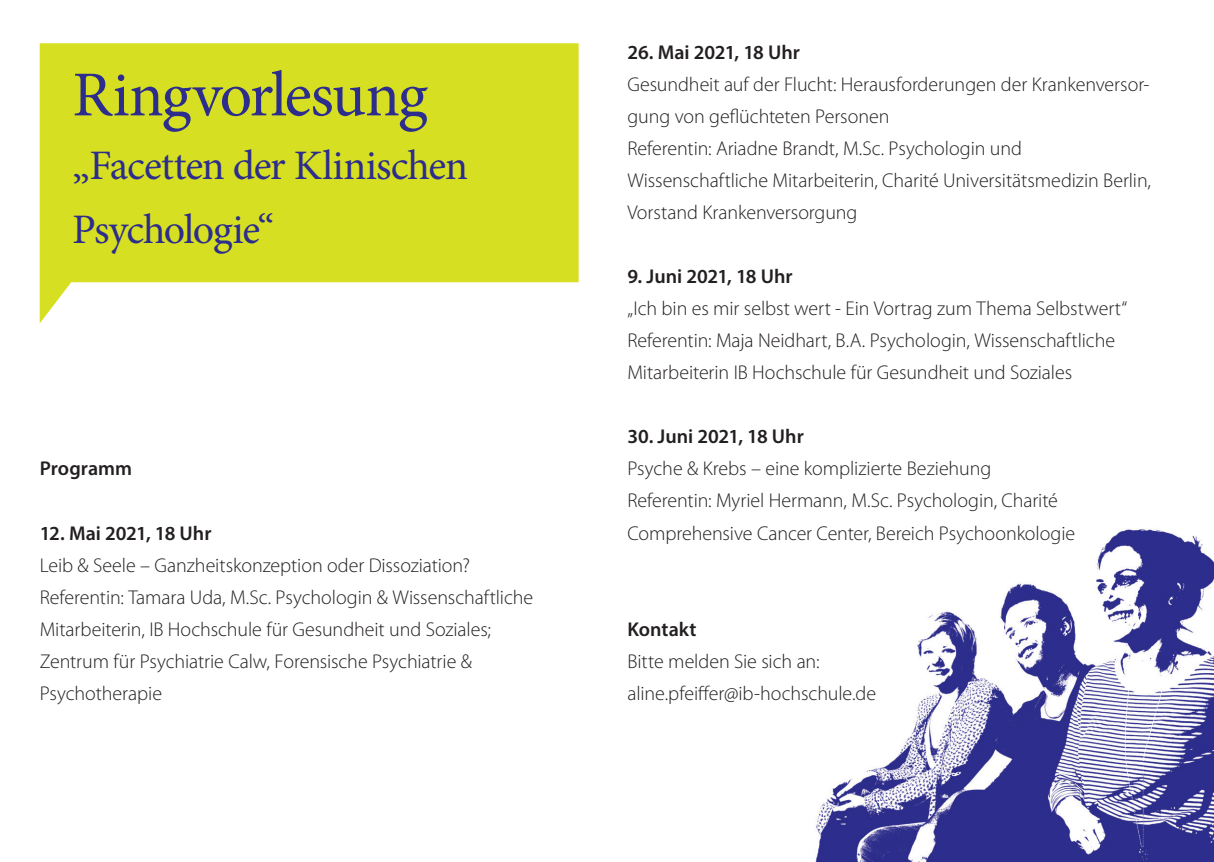
<style>
.page{position:relative;width:1214px;height:862px;background:#fff}
.page>*{position:absolute;margin:0;border:0;box-sizing:border-box;transform-origin:0 0}
.t1{font:64px "Minion Pro";letter-spacing:-.035em;color:#2c2d8c}
.t2{font:42px/64px "Minion Pro";letter-spacing:-.03em;color:#2c2d8c}
.t3{font:300 20px/32px "Myriad Pro";letter-spacing:-.005em;color:#231f20}
.t4{font:600 20px "Myriad Pro";color:#231f20}
</style>
<div class="page">
<img style="left:815px;top:529px;width:398px;height:333px">
<svg style="left:40px;top:43px;width:538px;height:280px;background:#dbe340"></svg>
<h1 class="t1" style="left:72px;top:52px;width:357px">Ringvorlesung</h1>
<h2 class="t2" style="left:72px;top:134px;width:397px">„Facetten der Klinischen<br>Psychologie“</h2>
<p class="t4" style="left:40px;top:456px;width:94px">Programm</p>
<p class="t4" style="left:40px;top:520px;width:173px">12. Mai 2021, 18 Uhr</p>
<p class="t3" style="left:40px;top:548px;width:495px">Leib &amp; Seele – Ganzheitskonzeption oder Dissoziation?<br>Referentin: Tamara Uda, M.Sc. Psychologin &amp; Wissenschaftliche Mitarbeiterin, IB Hochschule für Gesundheit und Soziales; Zentrum für Psychiatrie Calw, Forensische Psychiatrie &amp; Psychotherapie</p>
<p class="t4" style="left:627px;top:40px;width:174px">26. Mai 2021, 18 Uhr</p>
<p class="t3" style="left:627px;top:68px;width:525px">Gesundheit auf der Flucht: Herausforderungen der Krankenversor&shy;gung von geflüchteten Personen<br>Referentin: Ariadne Brandt, M.Sc. Psychologin und Wissenschaftliche Mitarbeiterin, Charité Universitätsmedizin Berlin, Vorstand Krankenversorgung</p>
<p class="t4" style="left:627px;top:264px;width:167px">9. Juni 2021, 18 Uhr</p>
<p class="t3" style="left:627px;top:292px;width:501px">„Ich bin es mir selbst wert - Ein Vortrag zum Thema Selbstwert“<br>Referentin: Maja Neidhart, B.A. Psychologin, Wissenschaftliche<br>Mitarbeiterin IB Hochschule für Gesundheit und Soziales</p>
<p class="t4" style="left:627px;top:424px;width:178px">30. Juni 2021, 18 Uhr</p>
<p class="t3" style="left:627px;top:452px;width:449px">Psyche &amp; Krebs – eine komplizierte Beziehung<br>Referentin: Myriel Hermann, M.Sc. Psychologin, Charité<br>Comprehensive Cancer Center, Bereich Psychoonkologie</p>
<p class="t4" style="left:627px;top:616px;width:71px">Kontakt</p>
<p class="t3" style="left:627px;top:644px;width:250px">Bitte melden Sie sich an: aline.pfeiffer@ib-hochschule.de</p>
</div>
